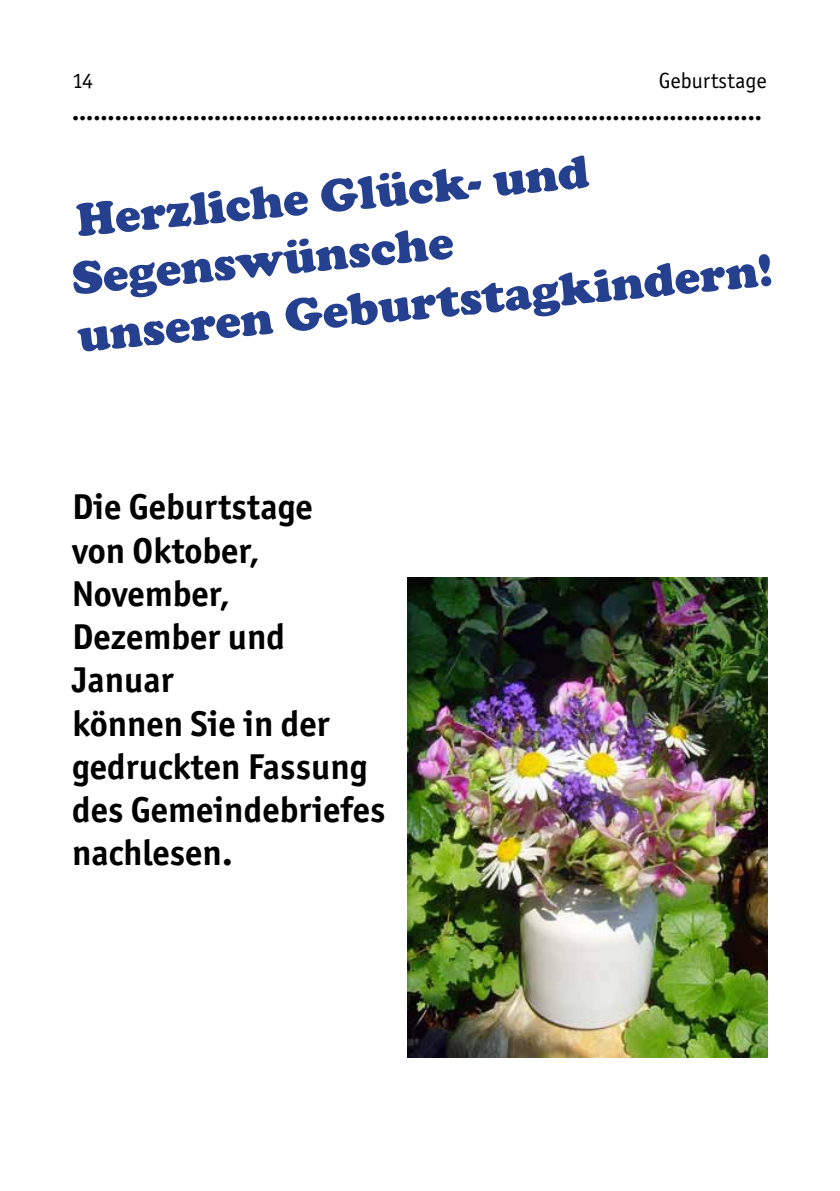
<style>
.page{position:relative;width:840px;height:1191px;background:#fff}
.page>*{position:absolute;margin:0;border:0;box-sizing:border-box;transform-origin:0 0}
.t1{font:900 48px/58.2px "Cooper";color:#25408f}
.t2{font:700 36px/43.2px "Officina Sans ITC Std";color:#000}
.t3{font:700 24px "Officina Sans ITC Std";color:#000}
.t4{font:22px "Officina Sans ITC Std";color:#000}
</style>
<div class="page">
<img style="left:408px;top:577px;width:359px;height:480px">
<p class="t4" style="left:72px;top:68px;width:23px">14</p>
<p class="t4" style="left:658px;top:68px;width:109px">Geburtstage</p>
<p class="t3" style="left:72px;top:97px;width:691px">.................................................................................................</p>
<h1 class="t1" style="left:62px;top:194px;width:699px;rotate:-6deg">Herzliche Glück- und<br>Segenswünsche<br>unseren Geburtstagkindern!</h1>
<p class="t2" style="left:72px;top:485px;width:315px">Die Geburtstage<br>von Oktober,<br>November,<br>Dezember und<br>Januar<br>können Sie in der gedruckten Fassung des Gemeindebriefes nachlesen.</p>
</div>
